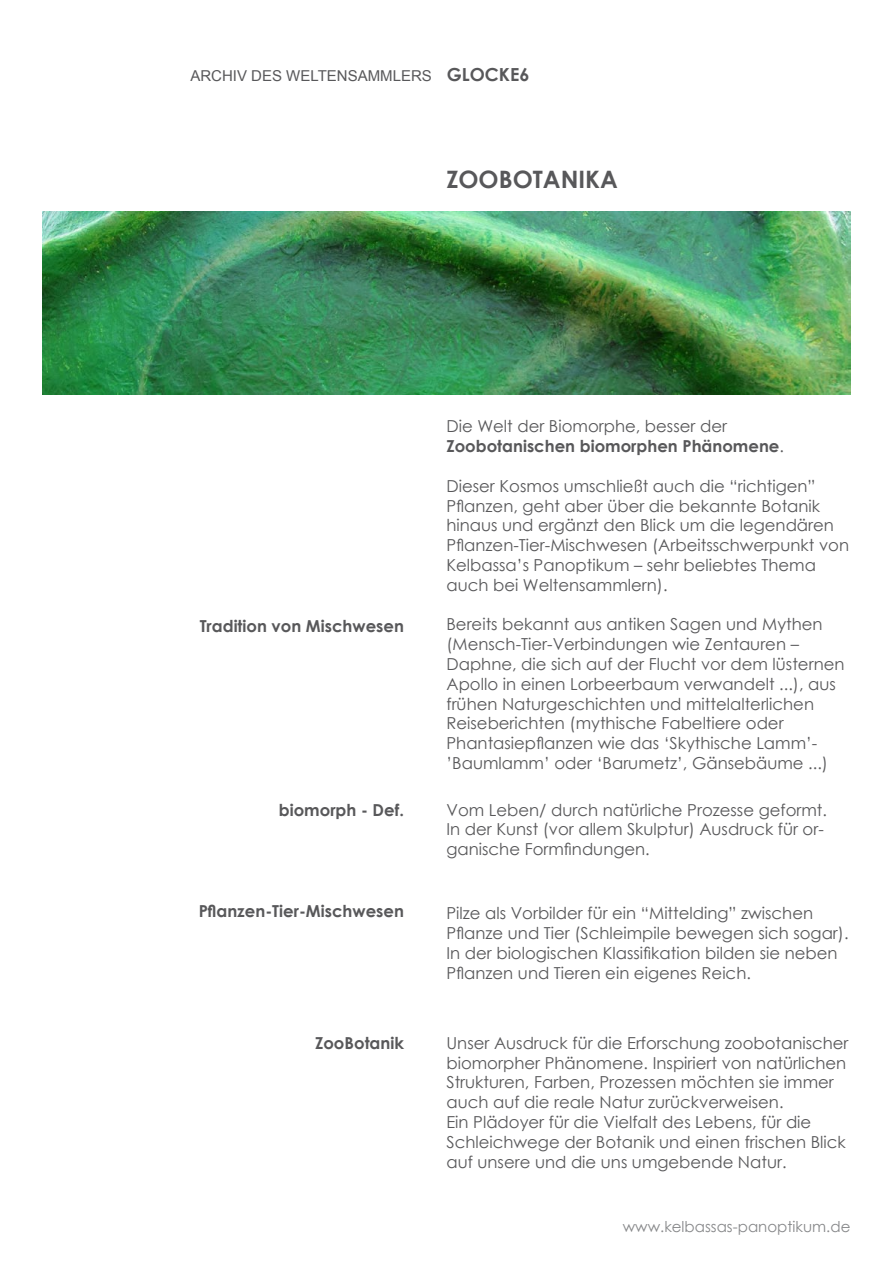
<style>
.page{position:relative;width:893px;height:1263px;background:#fff}
.page>*{position:absolute;margin:0;border:0;box-sizing:border-box;transform-origin:0 0}
.t1{font:700 24px "Century Gothic";color:#58585a}
.t2{font:16.5px/19.8px "Century Gothic";color:#58585a}
.t3{font:700 16.5px/19.8px "Century Gothic";color:#58585a}
.t4{font:15px "Arial";color:#58585a}
.t5{font:15px "Century Gothic";color:#87888a}
.s1{font-family:"Century Gothic";font-weight:700;font-size:18px}
.s2{font-weight:400}
</style>
<div class="page">
<img style="left:43px;top:212px;width:807px;height:183px">
<p class="t4" style="left:190px;top:66px;width:341px">ARCHIV DES WELTENSAMMLERS <span class="s1">GLOCKE6</span></p>
<h1 class="t1" style="left:446px;top:161px;width:173px">ZOOBOTANIKA</h1>
<p class="t3" style="left:200px;top:615px;width:206px">Tradition von Mischwesen</p>
<p class="t3" style="left:446px;top:416px;width:339px"><span class="s2">Die Welt der Biomorphe, besser der<br></span>Zoobotanischen biomorphen Phänomene<span class="s2">.</span></p>
<p class="t2" style="left:446px;top:476px;width:404px">Dieser Kosmos umschließt auch die “richtigen” Pflanzen, geht aber über die bekannte Botanik hinaus und ergänzt den Blick um die legendären Pflanzen-Tier-Mischwesen (Arbeitsschwerpunkt von Kelbassa’s Panoptikum – sehr beliebtes Thema auch bei Weltensammlern).</p>
<p class="t2" style="left:446px;top:614px;width:399px">Bereits bekannt aus antiken Sagen und Mythen (Mensch-Tier-Verbindungen wie Zentauren – Daphne, die sich auf der Flucht vor dem lüsternen Apollo in einen Lorbeerbaum verwandelt ...), aus frühen Naturgeschichten und mittelalterlichen Reiseberichten (mythische Fabeltiere oder Phantasiepflanzen wie das ‘Skythische Lamm’- ’Baumlamm’ oder ‘Barumetz’, Gänsebäume ...)</p>
<p class="t3" style="left:279px;top:799px;width:127px">biomorph - Def.</p>
<p class="t2" style="left:446px;top:799px;width:382px">Vom Leben/ durch natürliche Prozesse geformt.<br>In der Kunst (vor allem Skulptur) Ausdruck für or&shy;ganische Formfindungen.</p>
<p class="t3" style="left:199px;top:901px;width:207px">Pflanzen-Tier-Mischwesen</p>
<p class="t2" style="left:446px;top:903px;width:404px">Pilze als Vorbilder für ein “Mittelding” zwischen Pflanze und Tier (Schleimpile bewegen sich sogar).<br>In der biologischen Klassifikation bilden sie neben Pflanzen und Tieren ein eigenes Reich.</p>
<p class="t3" style="left:315px;top:1032px;width:90px">ZooBotanik</p>
<p class="t2" style="left:446px;top:1032px;width:404px">Unser Ausdruck für die Erforschung zoobotanischer biomorpher Phänomene. Inspiriert von natürlichen Strukturen, Farben, Prozessen möchten sie immer auch auf die reale Natur zurückverweisen.<br>Ein Plädoyer für die Vielfalt des Lebens, für die Schleichwege der Botanik und einen frischen Blick auf unsere und die uns umgebende Natur.</p>
<p class="t5" style="left:623px;top:1216px;width:229px">www.kelbassas-panoptikum.de</p>
</div>
